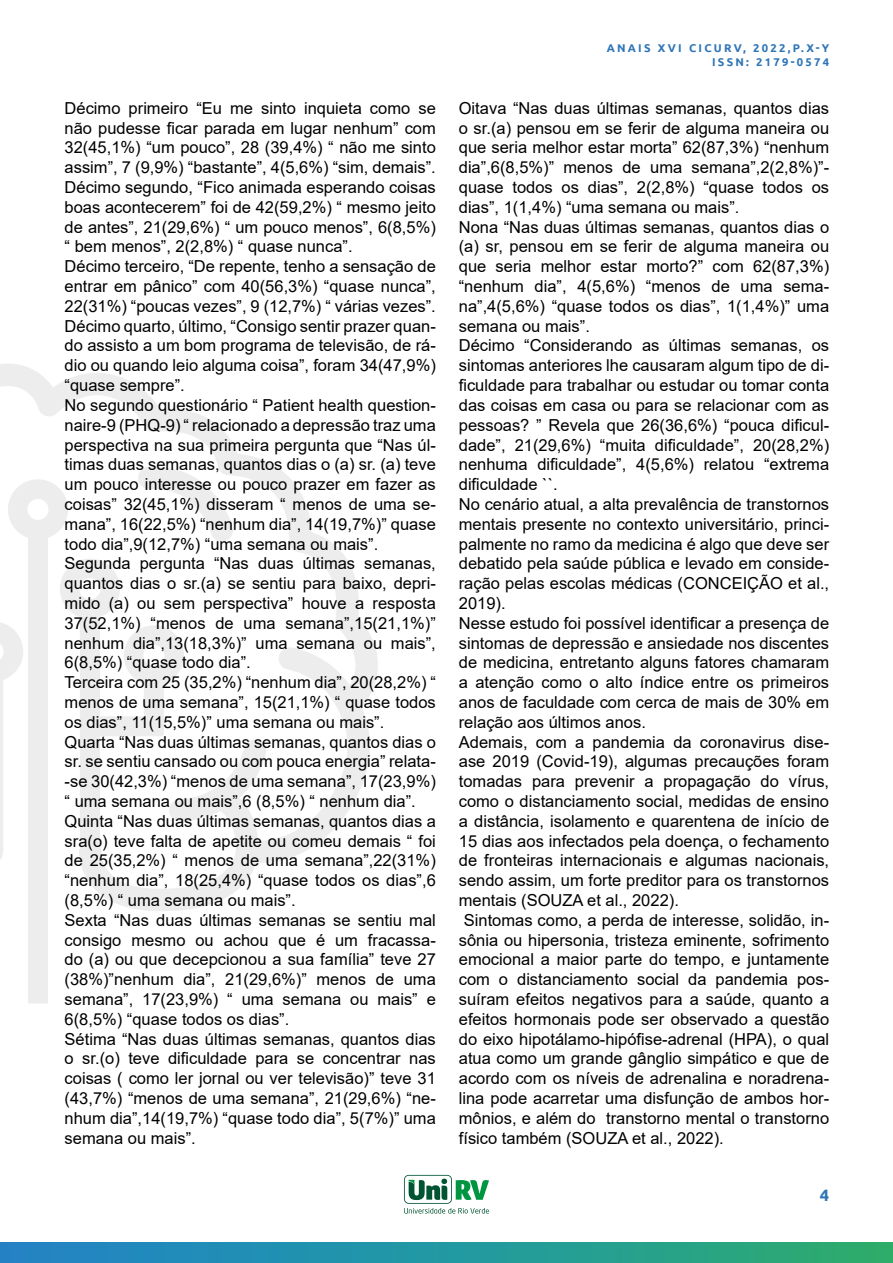
<style>
.page{position:relative;width:893px;height:1263px;background:#fff}
.page>*{position:absolute;margin:0;border:0;box-sizing:border-box;transform-origin:0 0}
.t1{font:16.5px/19.8px "Arial";color:#000}
.t2{font:700 16.5px "Ubuntu";color:#2e75b6}
.t3{font:700 11.25px/13.5px "Ubuntu";letter-spacing:.2em;color:#2e75b6;text-align:right}
</style>
<div class="page">
<div style="left:28px;top:911px;width:20px;height:92px;background:#ededed"></div>
<svg style="left:0;top:364px;width:378px;height:547px"></svg>
<svg style="left:138px;top:464px;width:95px;height:78px"></svg>
<div style="left:0;top:1242px;width:893px;height:21px;background:linear-gradient(to right,#1f83cd,#2bad70)"></div>
<svg style="left:404px;top:1175px;width:85px;height:38px"></svg>
<p class="t3" style="left:607px;top:41px;width:224px">ANAIS XVI CICURV, 2022,P.X-Y<br>ISSN: 2179-0574</p>
<p class="t1" style="left:65px;top:98px;width:373px">Décimo primeiro “Eu me sinto inquieta como se não pudesse ficar parada em lugar nenhum” com 32(45,1%) “um pouco”, 28 (39,4%) “ não me sinto assim”, 7 (9,9%) “bastante”, 4(5,6%) “sim, demais”.<br>Décimo segundo, “Fico animada esperando coisas boas acontecerem” foi de 42(59,2%) “ mesmo jeito de antes”, 21(29,6%) “ um pouco menos”, 6(8,5%) “ bem menos”, 2(2,8%) “ quase nunca”.<br>Décimo terceiro, “De repente, tenho a sensação de entrar em pânico” com 40(56,3%) “quase nunca”, 22(31%) “poucas vezes”, 9 (12,7%) “ várias vezes”.<br>Décimo quarto, último, “Consigo sentir prazer quan&shy;do assisto a um bom programa de televisão, de rá&shy;dio ou quando leio alguma coisa”, foram 34(47,9%) “quase sempre”.<br>No segundo questionário “ Patient health question&shy;naire-9 (PHQ-9) “ relacionado a depressão traz uma perspectiva na sua primeira pergunta que “Nas úl&shy;timas duas semanas, quantos dias o (a) sr. (a) teve um pouco interesse ou pouco prazer em fazer as coisas” 32(45,1%) disseram “ menos de uma se&shy;mana”, 16(22,5%) “nenhum dia”, 14(19,7%)” quase todo dia”,9(12,7%) “uma semana ou mais”.<br>Segunda pergunta “Nas duas últimas semanas, quantos dias o sr.(a) se sentiu para baixo, depri&shy;mido (a) ou sem perspectiva” houve a resposta 37(52,1%) “menos de uma semana”,15(21,1%)” nenhum dia”,13(18,3%)” uma semana ou mais”, 6(8,5%) “quase todo dia”.<br>Terceira com 25 (35,2%) “nenhum dia”, 20(28,2%) “ menos de uma semana”, 15(21,1%) “ quase todos os dias”, 11(15,5%)” uma semana ou mais”.<br>Quarta “Nas duas últimas semanas, quantos dias o sr. se sentiu cansado ou com pouca energia” relata--se 30(42,3%) “menos de uma semana”, 17(23,9%) “ uma semana ou mais”,6 (8,5%) “ nenhum dia”.<br>Quinta “Nas duas últimas semanas, quantos dias a sra(o) teve falta de apetite ou comeu demais “ foi de 25(35,2%) “ menos de uma semana”,22(31%) “nenhum dia”, 18(25,4%) “quase todos os dias”,6 (8,5%) “ uma semana ou mais”.<br>Sexta “Nas duas últimas semanas se sentiu mal consigo mesmo ou achou que é um fracassa&shy;do (a) ou que decepcionou a sua família” teve 27 (38%)”nenhum dia”, 21(29,6%)” menos de uma semana”, 17(23,9%) “ uma semana ou mais” e 6(8,5%) “quase todos os dias”.<br>Sétima “Nas duas últimas semanas, quantos dias o sr.(o) teve dificuldade para se concentrar nas coisas ( como ler jornal ou ver televisão)” teve 31 (43,7%) “menos de uma semana”, 21(29,6%) “ne&shy;nhum dia”,14(19,7%) “quase todo dia”, 5(7%)” uma semana ou mais”.</p>
<p class="t1" style="left:459px;top:98px;width:372px">Oitava “Nas duas últimas semanas, quantos dias</p>
<p class="t1" style="left:459px;top:118px;width:372px">o sr.(a) pensou em se ferir de alguma maneira ou</p>
<p class="t1" style="left:459px;top:138px;width:372px">que seria melhor estar morta” 62(87,3%) “nenhum</p>
<p class="t1" style="left:459px;top:157px;width:372px">dia”,6(8,5%)” menos de uma semana”,2(2,8%)”-</p>
<p class="t1" style="left:459px;top:177px;width:372px">quase todos os dias”, 2(2,8%) “quase todos os</p>
<p class="t1" style="left:459px;top:197px;width:282px">dias”, 1(1,4%) “uma semana ou mais”.</p>
<p class="t1" style="left:459px;top:217px;width:372px">Nona “Nas duas últimas semanas, quantos dias o</p>
<p class="t1" style="left:459px;top:237px;width:372px">(a) sr, pensou em se ferir de alguma maneira ou</p>
<p class="t1" style="left:459px;top:256px;width:372px">que seria melhor estar morto?” com 62(87,3%)</p>
<p class="t1" style="left:459px;top:276px;width:372px">“nenhum dia”, 4(5,6%) “menos de uma sema-</p>
<p class="t1" style="left:459px;top:296px;width:372px">na”,4(5,6%) “quase todos os dias”, 1(1,4%)” uma</p>
<p class="t1" style="left:459px;top:316px;width:133px">semana ou mais”.</p>
<p class="t1" style="left:459px;top:336px;width:372px">Décimo “Considerando as últimas semanas, os</p>
<p class="t1" style="left:459px;top:355px;width:372px">sintomas anteriores lhe causaram algum tipo de di-</p>
<p class="t1" style="left:459px;top:375px;width:372px">ficuldade para trabalhar ou estudar ou tomar conta</p>
<p class="t1" style="left:459px;top:395px;width:372px">das coisas em casa ou para se relacionar com as</p>
<p class="t1" style="left:459px;top:415px;width:372px">pessoas? ” Revela que 26(36,6%) “pouca dificul-</p>
<p class="t1" style="left:459px;top:435px;width:372px">dade”, 21(29,6%) “muita dificuldade”, 20(28,2%)</p>
<p class="t1" style="left:459px;top:454px;width:372px">nenhuma dificuldade”, 4(5,6%) relatou “extrema</p>
<p class="t1" style="left:459px;top:474px;width:101px">dificuldade ``.</p>
<p class="t1" style="left:459px;top:494px;width:372px">No cenário atual, a alta prevalência de transtornos</p>
<p class="t1" style="left:459px;top:514px;width:372px">mentais presente no contexto universitário, princi-</p>
<p class="t1" style="left:459px;top:534px;width:372px">palmente no ramo da medicina é algo que deve ser</p>
<p class="t1" style="left:459px;top:553px;width:372px">debatido pela saúde pública e levado em conside-</p>
<p class="t1" style="left:459px;top:573px;width:372px">ração pelas escolas médicas (CONCEIÇÃO et al.,</p>
<p class="t1" style="left:459px;top:593px;width:48px">2019).</p>
<p class="t1" style="left:459px;top:613px;width:372px">Nesse estudo foi possível identificar a presença de</p>
<p class="t1" style="left:459px;top:633px;width:372px">sintomas de depressão e ansiedade nos discentes</p>
<p class="t1" style="left:459px;top:652px;width:372px">de medicina, entretanto alguns fatores chamaram</p>
<p class="t1" style="left:459px;top:672px;width:372px">a atenção como o alto índice entre os primeiros</p>
<p class="t1" style="left:459px;top:692px;width:372px">anos de faculdade com cerca de mais de 30% em</p>
<p class="t1" style="left:459px;top:712px;width:189px">relação aos últimos anos.</p>
<p class="t1" style="left:459px;top:732px;width:372px">Ademais, com a pandemia da coronavirus dise-</p>
<p class="t1" style="left:459px;top:751px;width:372px">ase 2019 (Covid-19), algumas precauções foram</p>
<p class="t1" style="left:459px;top:771px;width:372px">tomadas para prevenir a propagação do vírus,</p>
<p class="t1" style="left:459px;top:791px;width:372px">como o distanciamento social, medidas de ensino</p>
<p class="t1" style="left:459px;top:811px;width:372px">a distância, isolamento e quarentena de início de</p>
<p class="t1" style="left:459px;top:831px;width:372px">15 dias aos infectados pela doença, o fechamento</p>
<p class="t1" style="left:459px;top:850px;width:372px">de fronteiras internacionais e algumas nacionais,</p>
<p class="t1" style="left:459px;top:870px;width:372px">sendo assim, um forte preditor para os transtornos</p>
<p class="t1" style="left:459px;top:890px;width:222px">mentais (SOUZA et al., 2022).</p>
<p class="t1" style="left:464px;top:910px;width:367px">Sintomas como, a perda de interesse, solidão, in-</p>
<p class="t1" style="left:459px;top:930px;width:372px">sônia ou hipersonia, tristeza eminente, sofrimento</p>
<p class="t1" style="left:459px;top:949px;width:372px">emocional a maior parte do tempo, e juntamente</p>
<p class="t1" style="left:459px;top:969px;width:372px">com o distanciamento social da pandemia pos-</p>
<p class="t1" style="left:459px;top:989px;width:372px">suíram efeitos negativos para a saúde, quanto a</p>
<p class="t1" style="left:459px;top:1009px;width:372px">efeitos hormonais pode ser observado a questão</p>
<p class="t1" style="left:459px;top:1029px;width:372px">do eixo hipotálamo-hipófise-adrenal (HPA), o qual</p>
<p class="t1" style="left:459px;top:1048px;width:372px">atua como um grande gânglio simpático e que de</p>
<p class="t1" style="left:459px;top:1068px;width:372px">acordo com os níveis de adrenalina e noradrena-</p>
<p class="t1" style="left:459px;top:1088px;width:372px">lina pode acarretar uma disfunção de ambos hor-</p>
<p class="t1" style="left:459px;top:1108px;width:372px">mônios, e além do transtorno mental o transtorno</p>
<p class="t1" style="left:459px;top:1128px;width:267px">físico também (SOUZA et al., 2022).</p>
<p class="t2" style="left:820px;top:1185px;width:11px">4</p>
</div>
